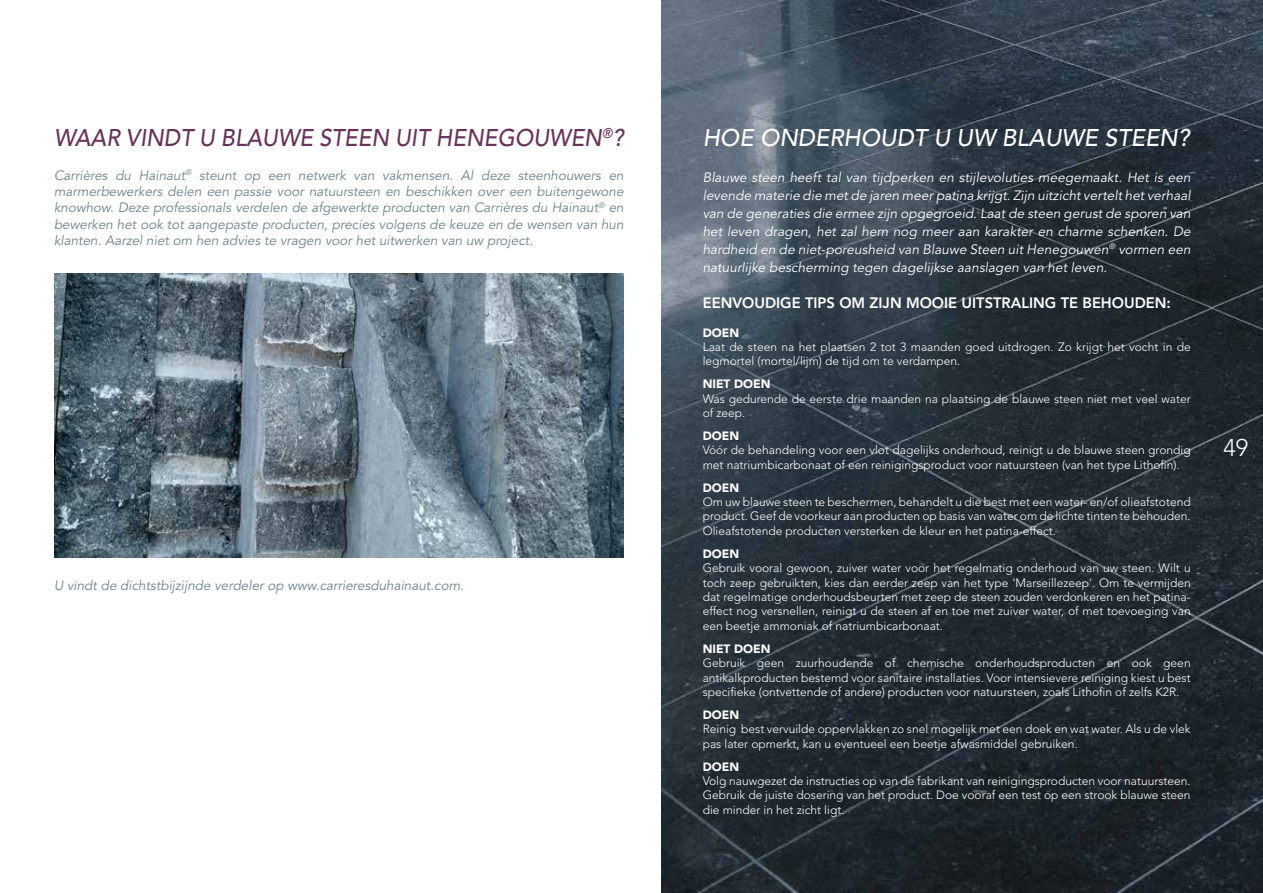
<style>
.page{position:relative;width:1263px;height:893px;background:#fff}
.page>*{position:absolute;margin:0;border:0;box-sizing:border-box;transform-origin:0 0}
.t1{font:italic 500 24px "Avenir LT Std";color:#68325d;scale:.93 1}
.t2{font:italic 500 24px "Avenir LT Std";color:#fff}
.t3{font:300 24px "Avenir LT Std";color:#fff}
.t4{font:800 15px "Avenir LT Std";color:#fff}
.t5{font:italic 13.5px/16.2px "Avenir LT Std";color:#6d838f;text-align:justify}
.t6{font:italic 13.5px/18px "Avenir LT Std";letter-spacing:.01em;color:#fff;text-align:justify}
.t7{font:300 12px/14.4px "Avenir LT Std";color:#fff}
.t8{font:900 12px "Avenir LT Std";color:#fff}
</style>
<div class="page">
<img style="left:662px;top:0;width:601px;height:893px">
<img style="left:54px;top:274px;width:570px;height:283px">
<h1 class="t1" style="left:54px;top:124px;width:614px">WAAR VINDT U BLAUWE STEEN UIT HENEGOUWEN<sup>®</sup>?</h1>
<p class="t5" style="left:54px;top:168px;width:571px">Carrières du Hainaut<sup>®</sup> steunt op een netwerk van vakmensen. Al deze steenhouwers en marmerbewerkers delen een passie voor natuursteen en beschikken over een buitengewone knowhow. Deze professionals verdelen de afgewerkte producten van Carrières du Hainaut<sup>®</sup> en bewerken het ook tot aangepaste producten, precies volgens de keuze en de wensen van hun klanten. Aarzel niet om hen advies te vragen voor het uitwerken van uw project.</p>
<p class="t5" style="left:54px;top:578px;width:411px">U vindt de dichtstbijzijnde verdeler op www.carrieresduhainaut.com.</p>
<h1 class="t2" style="left:703px;top:124px;width:488px">HOE ONDERHOUDT U UW BLAUWE STEEN?</h1>
<p class="t6" style="left:703px;top:168px;width:489px">Blauwe steen heeft tal van tijdperken en stijlevoluties meegemaakt. Het is een levende materie die met de jaren meer patina krijgt. Zijn uitzicht vertelt het verhaal van de generaties die ermee zijn opgegroeid. Laat de steen gerust de sporen van het leven dragen, het zal hem nog meer aan karakter en charme schenken. De hardheid en de niet-poreusheid van Blauwe Steen uit Henegouwen<sup>®</sup> vormen een natuurlijke bescherming tegen dagelijkse aanslagen van het leven.</p>
<p class="t4" style="left:703px;top:294px;width:470px">EENVOUDIGE TIPS OM ZIJN MOOIE UITSTRALING TE BEHOUDEN:</p>
<p class="t8" style="left:703px;top:325px;width:38px">DOEN</p>
<p class="t7" style="left:703px;top:340px;width:489px">Laat de steen na het plaatsen 2 tot 3 maanden goed uitdrogen. Zo krijgt het vocht in de legmortel (mortel/lijm) de tijd om te verdampen.</p>
<p class="t8" style="left:703px;top:377px;width:69px">NIET DOEN</p>
<p class="t7" style="left:703px;top:391px;width:489px">Was gedurende de eerste drie maanden na plaatsing de blauwe steen niet met veel water of zeep.</p>
<p class="t8" style="left:703px;top:428px;width:38px">DOEN</p>
<p class="t7" style="left:703px;top:443px;width:489px">Vóór de behandeling voor een vlot dagelijks onderhoud, reinigt u de blauwe steen grondig met natriumbicarbonaat of een reinigingsproduct voor natuursteen (van het type Lithofin).</p>
<p class="t8" style="left:703px;top:480px;width:38px">DOEN</p>
<p class="t7" style="left:703px;top:495px;width:489px;text-align:justify">Om uw blauwe steen te beschermen, behandelt u die best met een water- en/of olieafstotend product. Geef de voorkeur aan producten op basis van water om de lichte tinten te behouden.<br>Olieafstotende producten versterken de kleur en het patina-effect.</p>
<p class="t8" style="left:703px;top:546px;width:38px">DOEN</p>
<p class="t7" style="left:703px;top:561px;width:489px;text-align:justify">Gebruik vooral gewoon, zuiver water voor het regelmatig onderhoud van uw steen. Wilt u toch zeep gebruikten, kies dan eerder zeep van het type ‘Marseillezeep’. Om te vermijden dat regelmatige onderhoudsbeurten met zeep de steen zouden verdonkeren en het patina&shy;effect nog versnellen, reinigt u de steen af en toe met zuiver water, of met toevoeging van een beetje ammoniak of natriumbicarbonaat.</p>
<p class="t8" style="left:703px;top:641px;width:69px">NIET DOEN</p>
<p class="t7" style="left:703px;top:656px;width:489px;text-align:justify">Gebruik geen zuurhoudende of chemische onderhoudsproducten en ook geen antikalkproducten bestemd voor sanitaire installaties. Voor intensievere reiniging kiest u best specifieke (ontvettende of andere) producten voor natuursteen, zoals Lithofin of zelfs K2R.</p>
<p class="t8" style="left:703px;top:707px;width:38px">DOEN</p>
<p class="t7" style="left:703px;top:722px;width:489px">Reinig best vervuilde oppervlakken zo snel mogelijk met een doek en wat water. Als u de vlek pas later opmerkt, kan u eventueel een beetje afwasmiddel gebruiken.</p>
<p class="t8" style="left:703px;top:759px;width:38px">DOEN</p>
<p class="t7" style="left:703px;top:774px;width:489px;text-align:justify">Volg nauwgezet de instructies op van de fabrikant van reinigingsproducten voor natuursteen.<br>Gebruik de juiste dosering van het product. Doe vooraf een test op een strook blauwe steen die minder in het zicht ligt.</p>
<h1 class="t3" style="left:1223px;top:433px;width:26px">49</h1>
</div>
